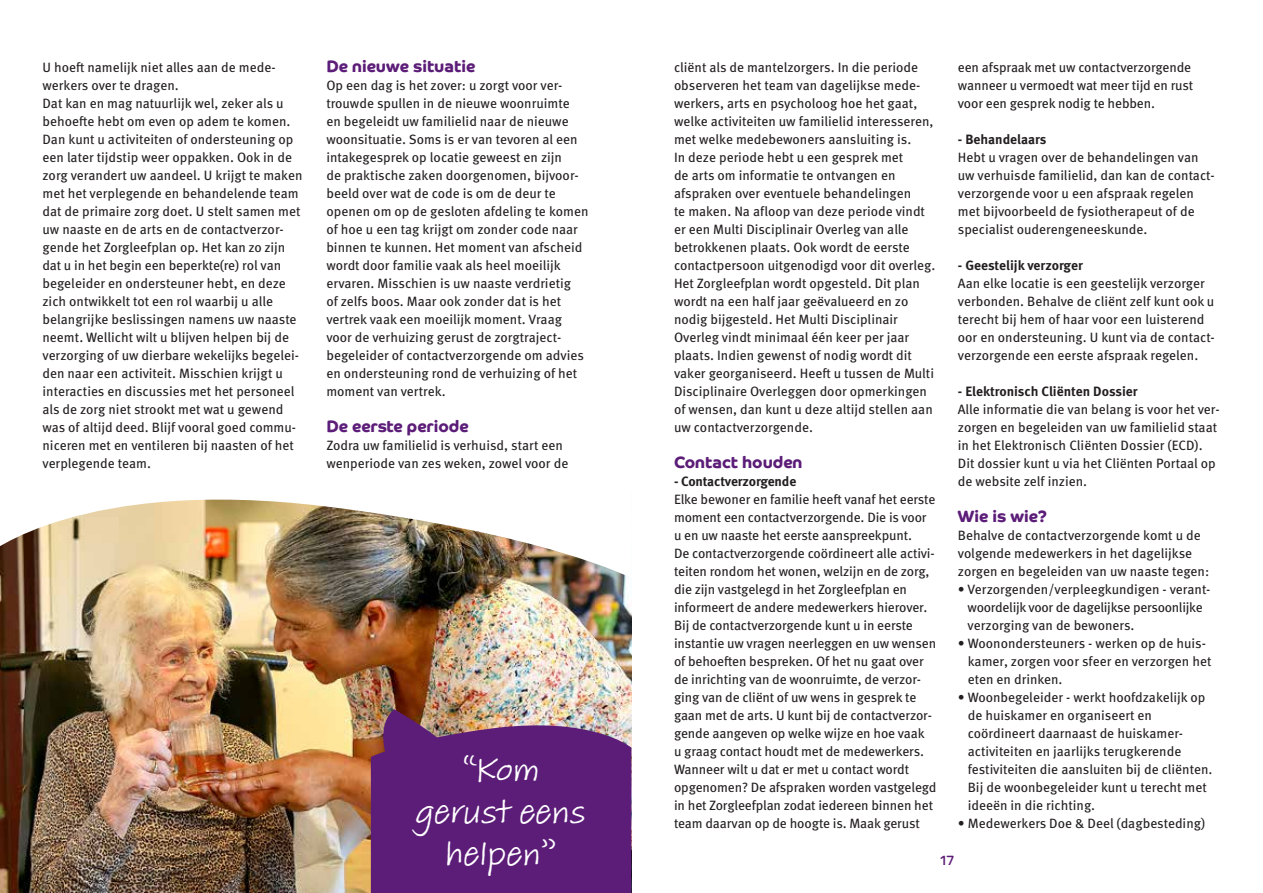
<style>
.page{position:relative;width:1263px;height:893px;background:#fff}
.page>*{position:absolute;margin:0;border:0;box-sizing:border-box;transform-origin:0 0}
.t1{font:34.5px/41.7px "Adobe Handwriting Tiffany";color:#fff;text-align:center}
.t2{font:700 16.5px "Co Headline";color:#5c1d78}
.t3{font:13.5px/18px "Meta Pro";color:#231f20}
.t4{font:700 13.5px "Meta Pro";letter-spacing:-.005em;color:#231f20}
.t5{font:13.5px "Co Headline";color:#5c1d78}
</style>
<div class="page">
<img style="left:0;top:578px;width:631px;height:315px">
<svg style="left:371px;top:709px;width:260px;height:184px;background:#672c7a"></svg>
<img style="left:0;top:499px;width:627px;height:79px">
<p class="t3" style="left:43px;top:57px;width:261px">U hoeft namelijk niet alles aan de mede&shy;werkers over te dragen.<br>Dat kan en mag natuurlijk wel, zeker als u behoefte hebt om even op adem te komen.<br>Dan kunt u activiteiten of ondersteuning op een later tijdstip weer oppakken. Ook in de zorg verandert uw aandeel. U krijgt te maken met het verplegende en behandelende team dat de primaire zorg doet. U stelt samen met uw naaste en de arts en de contactverzor&shy;gende het Zorgleefplan op. Het kan zo zijn dat u in het begin een beperkte(re) rol van begeleider en ondersteuner hebt, en deze zich ontwikkelt tot een rol waarbij u alle belangrijke beslissingen namens uw naaste neemt. Wellicht wilt u blijven helpen bij de verzorging of uw dierbare wekelijks begelei&shy;den naar een activiteit. Misschien krijgt u interacties en discussies met het personeel als de zorg niet strookt met wat u gewend was of altijd deed. Blijf vooral goed commu&shy;niceren met en ventileren bij naasten of het verplegende team.</p>
<p class="t2" style="left:326px;top:57px;width:150px">De nieuwe situatie</p>
<p class="t3" style="left:326px;top:75px;width:264px">Op een dag is het zover: u zorgt voor ver&shy;trouwde spullen in de nieuwe woonruimte<br>en begeleidt uw familielid naar de nieuwe woonsituatie. Soms is er van tevoren al een intakegesprek op locatie geweest en zijn<br>de praktische zaken doorgenomen, bijvoor&shy;beeld over wat de code is om de deur te openen om op de gesloten afdeling te komen of hoe u een tag krijgt om zonder code naar binnen te kunnen. Het moment van afscheid wordt door familie vaak als heel moeilijk ervaren. Misschien is uw naaste verdrietig<br>of zelfs boos. Maar ook zonder dat is het vertrek vaak een moeilijk moment. Vraag voor de verhuizing gerust de zorgtraject&shy;begeleider of contactverzorgende om advies en ondersteuning rond de verhuizing of het moment van vertrek.</p>
<p class="t2" style="left:326px;top:417px;width:144px">De eerste periode</p>
<p class="t3" style="left:326px;top:435px;width:243px">Zodra uw familielid is verhuisd, start een wenperiode van zes weken, zowel voor de</p>
<h1 class="t1" style="left:415px;top:750px;width:172px">“Kom gerust eens helpen”</h1>
<p class="t3" style="left:674px;top:57px;width:263px">cliënt als de mantelzorgers. In die periode observeren het team van dagelijkse mede&shy;werkers, arts en psycholoog hoe het gaat, welke activiteiten uw familielid interesseren, met welke medebewoners aansluiting is.<br>In deze periode hebt u een gesprek met<br>de arts om informatie te ontvangen en afspraken over eventuele behandelingen<br>te maken. Na afloop van deze periode vindt er een Multi Disciplinair Overleg van alle betrokkenen plaats. Ook wordt de eerste contactpersoon uitgenodigd voor dit overleg.<br>Het Zorgleefplan wordt opgesteld. Dit plan wordt na een half jaar geëvalueerd en zo nodig bijgesteld. Het Multi Disciplinair Overleg vindt minimaal één keer per jaar plaats. Indien gewenst of nodig wordt dit vaker georganiseerd. Heeft u tussen de Multi Disciplinaire Overleggen door opmerkingen of wensen, dan kunt u deze altijd stellen aan uw contactverzorgende.</p>
<p class="t2" style="left:674px;top:453px;width:130px">Contact houden</p>
<p class="t4" style="left:674px;top:471px;width:124px">- Contactverzorgende</p>
<p class="t3" style="left:674px;top:489px;width:264px">Elke bewoner en familie heeft vanaf het eerste moment een contactverzorgende. Die is voor u en uw naaste het eerste aanspreekpunt.<br>De contactverzorgende coördineert alle activi&shy;teiten rondom het wonen, welzijn en de zorg, die zijn vastgelegd in het Zorgleefplan en informeert de andere medewerkers hierover.<br>Bij de contactverzorgende kunt u in eerste instantie uw vragen neerleggen en uw wensen of behoeften bespreken. Of het nu gaat over de inrichting van de woonruimte, de verzor&shy;ging van de cliënt of uw wens in gesprek te gaan met de arts. U kunt bij de contactverzor&shy;gende aangeven op welke wijze en hoe vaak<br>u graag contact houdt met de medewerkers.<br>Wanneer wilt u dat er met u contact wordt opgenomen? De afspraken worden vastgelegd in het Zorgleefplan zodat iedereen binnen het team daarvan op de hoogte is. Maak gerust</p>
<p class="t3" style="left:958px;top:57px;width:237px">een afspraak met uw contactverzorgende wanneer u vermoedt wat meer tijd en rust voor een gesprek nodig te hebben.</p>
<p class="t4" style="left:958px;top:129px;width:90px">- Behandelaars</p>
<p class="t3" style="left:958px;top:147px;width:258px">Hebt u vragen over de behandelingen van uw verhuisde familielid, dan kan de contact&shy;verzorgende voor u een afspraak regelen met bijvoorbeeld de fysiotherapeut of de specialist ouderengeneeskunde.</p>
<p class="t4" style="left:958px;top:255px;width:127px">- Geestelijk verzorger</p>
<p class="t3" style="left:958px;top:273px;width:258px">Aan elke locatie is een geestelijk verzorger verbonden. Behalve de cliënt zelf kunt ook u terecht bij hem of haar voor een luisterend oor en ondersteuning. U kunt via de contact&shy;verzorgende een eerste afspraak regelen.</p>
<p class="t4" style="left:958px;top:381px;width:181px">- Elektronisch Cliënten Dossier</p>
<p class="t3" style="left:958px;top:399px;width:263px">Alle informatie die van belang is voor het ver&shy;zorgen en begeleiden van uw familielid staat in het Elektronisch Cliënten Dossier (ECD).<br>Dit dossier kunt u via het Cliënten Portaal op de website zelf inzien.</p>
<p class="t2" style="left:958px;top:507px;width:91px">Wie is wie?</p>
<p class="t3" style="left:958px;top:525px;width:253px">Behalve de contactverzorgende komt u de volgende medewerkers in het dagelijkse zorgen en begeleiden van uw naaste tegen:</p>
<p class="t3" style="left:968px;top:579px;width:244px;text-indent:-10px">• Verzorgenden/verpleegkundigen - verant&shy;woordelijk voor de dagelijkse persoonlijke verzorging van de bewoners.</p>
<p class="t3" style="left:968px;top:633px;width:245px;text-indent:-10px">• Woonondersteuners - werken op de huis&shy;kamer, zorgen voor sfeer en verzorgen het eten en drinken.</p>
<p class="t3" style="left:968px;top:687px;width:246px;text-indent:-10px">• Woonbegeleider - werkt hoofdzakelijk op de huiskamer en organiseert en coördineert daarnaast de huiskamer&shy;activiteiten en jaarlijks terugkerende festiviteiten die aansluiten bij de cliënten.<br>Bij de woonbegeleider kunt u terecht met ideeën in die richting.</p>
<p class="t3" style="left:958px;top:813px;width:249px">• Medewerkers Doe &amp; Deel (dagbesteding)</p>
<p class="t5" style="left:941px;top:852px;width:15px">17</p>
</div>
